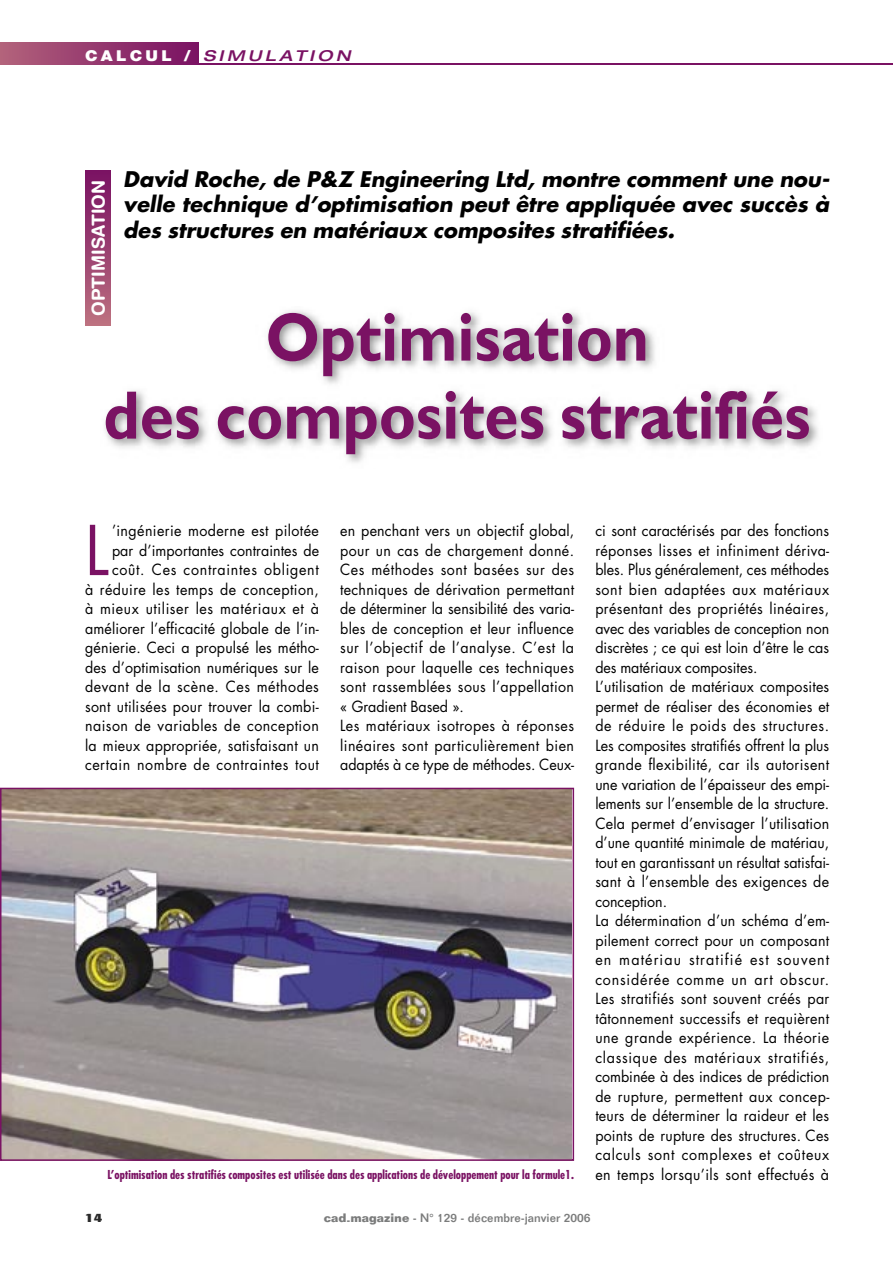
<style>
.page{position:relative;width:893px;height:1263px;background:#fff}
.page>*{position:absolute;margin:0;border:0;box-sizing:border-box;transform-origin:0 0}
.t1{font:700 69px/78px "Gill Sans";color:#7a1263;text-align:center;scale:.9 1}
.t2{font:66.75px "Futura";color:#7a1263;scale:.95 1}
.t3{font:italic 700 21px/25.5px "Futura";color:#000;text-align:justify}
.t4{font:700 18px "Helvetica Rounded";color:#fff}
.t5{font:15px/19.5px "Futura";letter-spacing:.02em;color:#000;scale:.95 1}
.t6{font:italic 500 expanded 15px "Helvetica Neue";letter-spacing:.2em;color:#7a1263;scale:1.1 1}
.t7{font:700 condensed 12px "Futura";color:#7a1263}
.t8{font:500 12px "Folio";color:#7b7c7c}
.t9{font:800 12px "Folio";color:#2a2a2a}
.s1{font-weight:900;font-style:normal;font-stretch:normal;color:#fff}
.s2{font-weight:700}
</style>
<div class="page">
<hr style="left:85px;top:64px;width:808px;height:1px;background:#7a1263">
<div style="left:0;top:42px;width:199px;height:23px;background:linear-gradient(to right,#b2627b,#791062)"></div>
<img style="left:104px;top:310px;width:714px;height:153px">
<div style="left:85px;top:170px;width:26px;height:156px;background:linear-gradient(to bottom,#780f62,#bc707f)"></div>
<img style="left:1px;top:789px;width:571px;height:370px">
<hr style="left:0;top:788px;width:1px;height:372px;background:#7a1263">
<hr style="left:1px;top:1159px;width:572px;height:2px;background:#7a1263">
<hr style="left:573px;top:788px;width:1px;height:372px;background:#7a1263">
<hr style="left:1px;top:788px;width:572px;height:1px;background:#7a1263">
<p class="t6" style="left:85px;top:46px;width:243px"><span class="s1">CALCUL /</span> SIMULATION</p>
<h3 class="t3" style="left:123px;top:166px;width:707px">David Roche, de P&amp;Z Engineering Ltd, montre comment une nou&shy;velle technique d’optimisation peut être appliquée avec succès à des structures en matériaux composites stratifiées.</h3>
<p class="t4" style="left:88px;top:316px;width:138px;rotate:-90deg">OPTIMISATION</p>
<h1 class="t1" style="left:104px;top:298px;width:787px">Optimisation<br>des composites stratifiés</h1>
<p class="t5" style="left:85px;top:521px;width:248px;text-align:right">’ingénierie moderne est pilotée<br>par d’importantes contraintes de coût. Ces contraintes obligent<br>à réduire les temps de conception, à mieux utiliser les matériaux et à améliorer l’efficacité globale de l’in&shy;génierie. Ceci a propulsé les métho&shy;des d’optimisation numériques sur le devant de la scène. Ces méthodes sont utilisées pour trouver la combi&shy;naison de variables de conception la mieux appropriée, satisfaisant un certain nombre de contraintes tout</p>
<p class="t5" style="left:340px;top:521px;width:248px">en penchant vers un objectif global, pour un cas de chargement donné.<br>Ces méthodes sont basées sur des techniques de dérivation permettant de déterminer la sensibilité des varia&shy;bles de conception et leur influence sur l’objectif de l’analyse. C’est la raison pour laquelle ces techniques sont rassemblées sous l’appellation « Gradient Based ».<br>Les matériaux isotropes à réponses linéaires sont particulièrement bien adaptés à ce type de méthodes. Ceux-</p>
<p class="t5" style="left:595px;top:521px;width:248px">ci sont caractérisés par des fonctions réponses lisses et infiniment dériva&shy;bles. Plus généralement, ces méthodes sont bien adaptées aux matériaux présentant des propriétés linéaires, avec des variables de conception non discrètes ; ce qui est loin d’être le cas des matériaux composites.<br>L’utilisation de matériaux composites permet de réaliser des économies et de réduire le poids des structures.<br>Les composites stratifiés offrent la plus grande flexibilité, car ils autorisent une variation de l’épaisseur des empi&shy;lements sur l’ensemble de la structure.<br>Cela permet d’envisager l’utilisation d’une quantité minimale de matériau, tout en garantissant un résultat satisfai&shy;sant à l’ensemble des exigences de conception.<br>La détermination d’un schéma d’em&shy;pilement correct pour un composant en matériau stratifié est souvent considérée comme un art obscur.<br>Les stratifiés sont souvent créés par tâtonnement successifs et requièrent une grande expérience. La théorie classique des matériaux stratifiés, combinée à des indices de prédiction de rupture, permettent aux concep&shy;teurs de déterminer la raideur et les points de rupture des structures. Ces calculs sont complexes et coûteux</p>
<p class="t7" style="left:107px;top:1167px;width:468px">L’optimisation des stratifiés composites est utilisée dans des applications de développement pour la formule1.</p>
<p class="t5" style="left:595px;top:1164px;width:248px">en temps lorsqu’ils sont effectués à</p>
<h2 class="t2" style="left:85px;top:508px;width:27px">L</h2>
<p class="t9" style="left:85px;top:1210px;width:19px">14</p>
<p class="t8" style="left:324px;top:1210px;width:268px"><span class="s2">cad-magazine</span> - N° 129 - décembre-janvier 2006</p>
</div>
